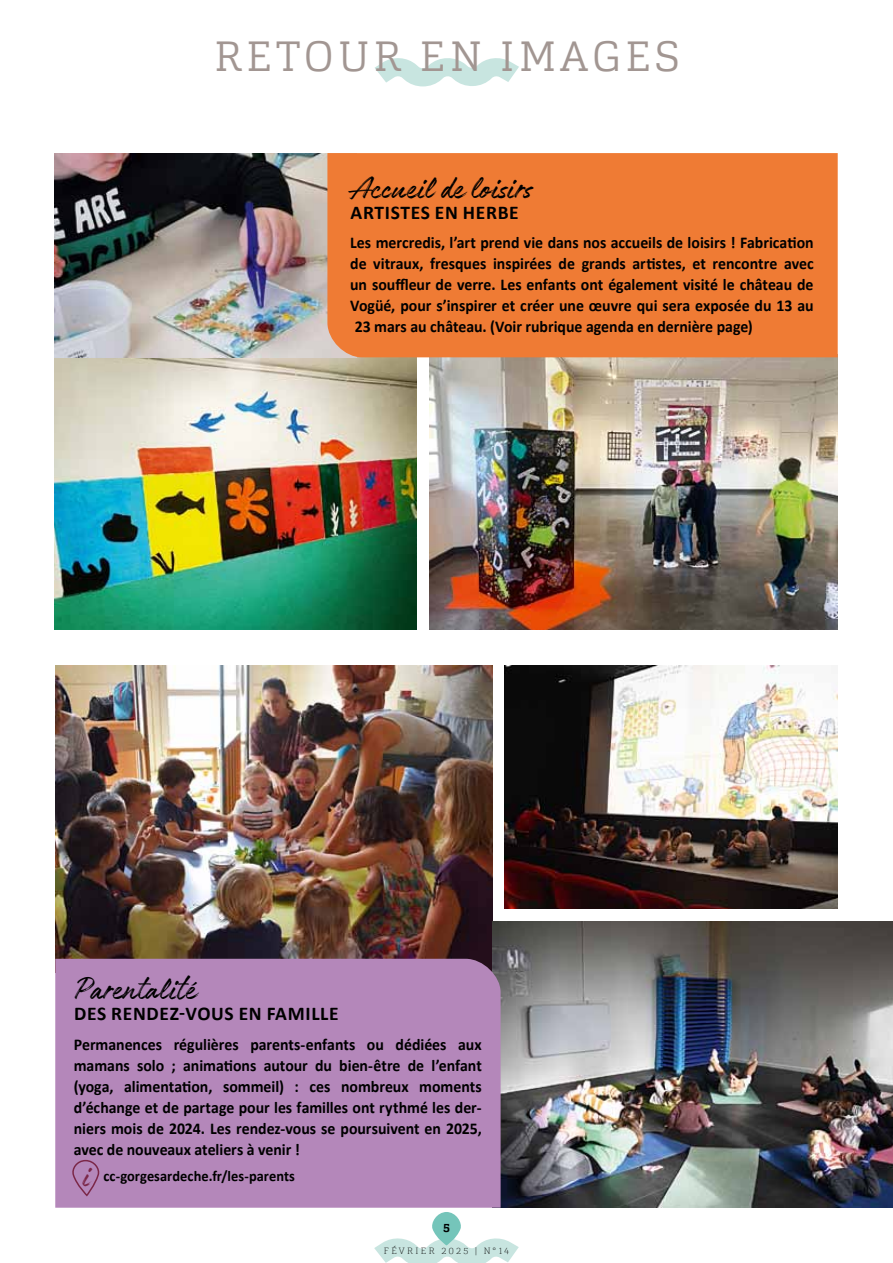
<style>
.page{position:relative;width:893px;height:1263px;background:#fff}
.page>*{position:absolute;margin:0;border:0;box-sizing:border-box;transform-origin:0 0}
.t1{font:300 42px "Cargan W03";letter-spacing:.105em;color:#a29692}
.t2{font:36px "Authenia";color:#000}
.t3{font:36px "Authenia";color:#7b2748}
.t4{font:700 19.5px "Calibri";letter-spacing:.035em;color:#000}
.t5{font:700 16.5px/21px "Calibri";color:#000;text-align:justify;scale:.96 1}
.t6{font:700 15px "Calibri";color:#000;scale:.96 1}
.t7{font:700 12px "Cargan W03";color:#000}
.t8{font:100 9px "Cargan W03";letter-spacing:.26em;color:#000}
</style>
<div class="page">
<img style="left:55px;top:357px;width:361px;height:272px">
<img style="left:54px;top:153px;width:273px;height:204px">
<img style="left:429px;top:357px;width:409px;height:272px">
<img style="left:55px;top:665px;width:438px;height:294px">
<img style="left:505px;top:665px;width:333px;height:244px">
<img style="left:492px;top:921px;width:401px;height:286px">
<svg style="left:374px;top:1212px;width:145px;height:51px"></svg>
<div style="left:55px;top:959px;width:446px;height:249px;background:#b487ba"></div>
<div style="left:327px;top:153px;width:511px;height:204px;background:#ef7b34"></div>
<svg style="left:375px;top:58px;width:144px;height:28px"></svg>
<svg style="left:70px;top:1159px;width:30px;height:38px"></svg>
<h1 class="t1" style="left:214px;top:30px;width:466px">RETOUR EN IMAGES</h1>
<h2 class="t2" style="left:350px;top:169px;width:184px">Accueil de loisirs</h2>
<p class="t4" style="left:351px;top:200px;width:170px">Artistes en herbe</p>
<p class="t5" style="left:350px;top:231px;width:484px">Les mercredis, l’art prend vie dans nos accueils de loisirs ! Fabrication de vitraux, fresques inspirées de grands artistes, et rencontre avec un souffleur de verre. Les enfants ont également visité le château de Vogüé, pour s’inspirer et créer une œuvre qui sera exposée du 13 au 23 mars au château. (Voir rubrique agenda en dernière page)</p>
<h2 class="t2" style="left:74px;top:971px;width:123px">Parentalité</h2>
<p class="t4" style="left:74px;top:1001px;width:266px">Des rendez-vous en famille</p>
<p class="t5" style="left:74px;top:1033px;width:427px">Permanences régulières parents-enfants ou dédiées aux mamans solo ; animations autour du bien-être de l’enfant (yoga, alimentation, sommeil) : ces nombreux moments d’échange et de partage pour les familles ont rythmé les der&shy;niers mois de 2024. Les rendez-vous se poursuivent en 2025, avec de nouveaux ateliers à venir !</p>
<p class="t6" style="left:104px;top:1167px;width:201px">cc-gorgesardeche.fr/les-parents</p>
<h2 class="t3" style="left:82px;top:1157px;width:9px">i</h2>
<p class="t7" style="left:443px;top:1220px;width:8px">5</p>
<p class="t8" style="left:384px;top:1245px;width:127px">FÉVRIER 2025 | N°14</p>
</div>
